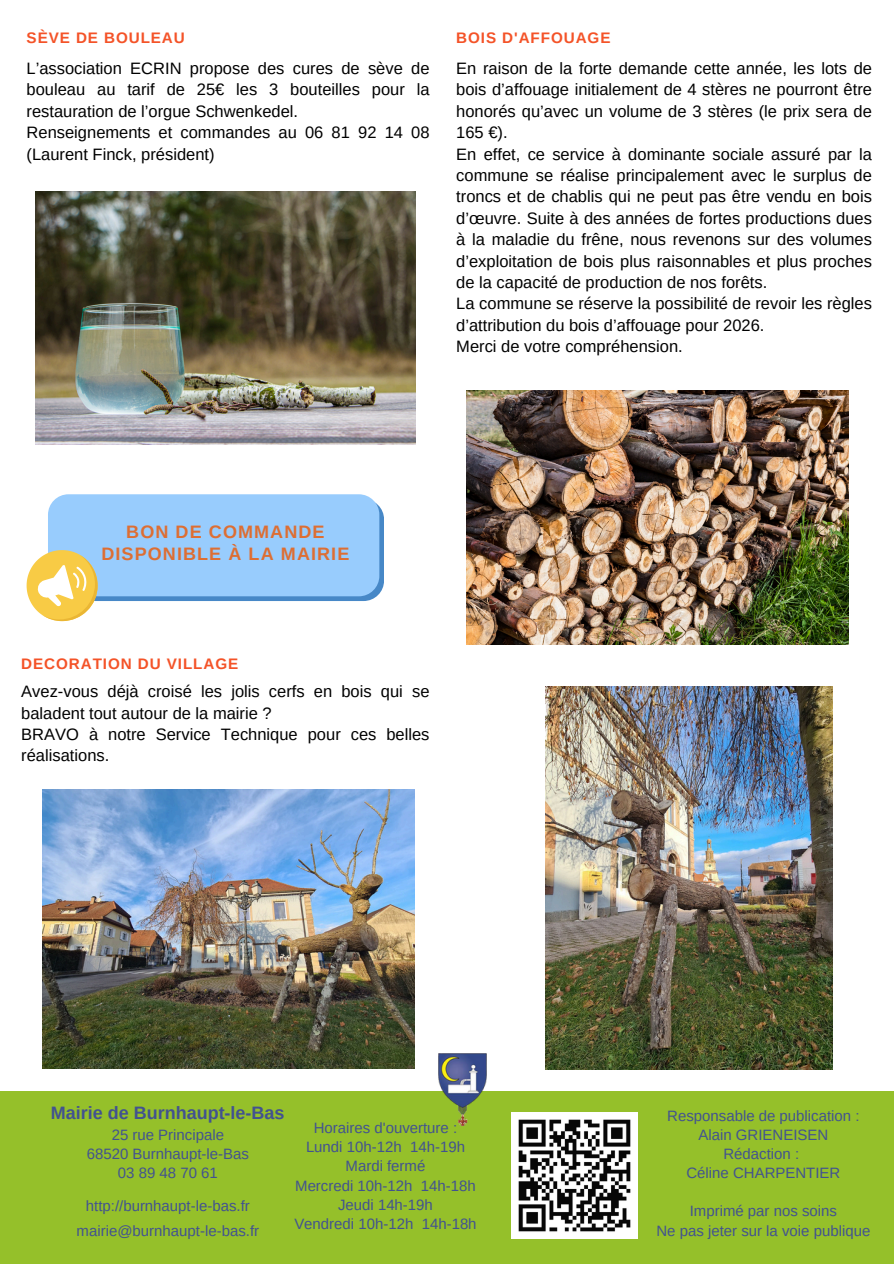
<style>
.page{position:relative;width:894px;height:1264px;background:#fff}
.page>*{position:absolute;margin:0;border:0;box-sizing:border-box;transform-origin:0 0}
.t1{font:700 18px/22.5px "Arimo";letter-spacing:.06em;color:#dd6e33;text-align:center}
.t2{font:700 18px "Arimo";color:#425290}
.t3{font:16.5px/21.3px "Arimo";color:#000}
.t4{font:700 15.15px "Arimo";letter-spacing:.06em;color:#f45328}
.t5{font:15px/19.4px "Arimo";color:#425290;text-align:center}
</style>
<div class="page">
<div style="left:0;top:1091px;width:893px;height:172px;background:#95c02a"></div>
<img style="left:511px;top:1112px;width:126px;height:126px">
<img style="left:438px;top:1053px;width:48px;height:72px">
<img style="left:466px;top:390px;width:382px;height:254px">
<img style="left:545px;top:686px;width:286px;height:383px">
<img style="left:42px;top:789px;width:372px;height:279px">
<img style="left:36px;top:191px;width:379px;height:254px">
<svg style="left:53px;top:499px;width:330px;height:102px;background:#4c8cca"></svg>
<div style="left:48px;top:494px;width:331px;height:102px;background:#98ccfd;border-radius:20px"></div>
<svg style="left:27px;top:550px;width:71px;height:71px"></svg>
<p class="t4" style="left:27px;top:29px;width:160px">SÈVE DE BOULEAU</p>
<p class="t3" style="left:27px;top:58px;width:404px">L’association ECRIN propose des cures de sève de bouleau au tarif de 25€ les 3 bouteilles pour la restauration de l’orgue Schwenkedel.<br>Renseignements et commandes au 06 81 92 14 08 (Laurent Finck, président)</p>
<p class="t4" style="left:456px;top:29px;width:156px">BOIS D'AFFOUAGE</p>
<h1 class="t3" style="left:456px;top:58px;width:417px">En raison de la forte demande cette année, les lots de bois d’affouage initialement de 4 stères ne pourront être honorés qu’avec un volume de 3 stères (le prix sera de 165 €).<br>En effet, ce service à dominante sociale assuré par la commune se réalise principalement avec le surplus de troncs et de chablis qui ne peut pas être vendu en bois d’œuvre. Suite à des années de fortes productions dues à la maladie du frêne, nous revenons sur des volumes d’exploitation de bois plus raisonnables et plus proches de la capacité de production de nos forêts.<br>La commune se réserve la possibilité de revoir les règles d’attribution du bois d’affouage pour 2026.<br>Merci de votre compréhension.</h1>
<p class="t1" style="left:101px;top:520px;width:249px">BON DE COMMANDE<br>DISPONIBLE À LA MAIRIE</p>
<h3 class="t4" style="left:21px;top:655px;width:218px">DECORATION DU VILLAGE</h3>
<h2 class="t3" style="left:21px;top:681px;width:409px">Avez-vous déjà croisé les jolis cerfs en bois qui se baladent tout autour de la mairie ?<br>BRAVO à notre Service Technique pour ces belles réalisations.</h2>
<p class="t2" style="left:51px;top:1102px;width:235px">Mairie de Burnhaupt-le-Bas</p>
<p class="t5" style="left:87px;top:1124px;width:164px">25 rue Principale<br>68520 Burnhaupt-le-Bas<br>03 89 48 70 61</p>
<p class="t5" style="left:77px;top:1193px;width:184px;line-height:24.9px">http://burnhaupt-le-bas.fr mairie@burnhaupt-le-bas.fr</p>
<h3 class="t5" style="left:313px;top:1118px;width:145px">Horaires d'ouverture :</h3>
<h3 class="t5" style="left:306px;top:1137px;width:160px">Lundi 10h-12h 14h-19h</h3>
<h2 class="t5" style="left:345px;top:1156px;width:81px">Mardi fermé</h2>
<h2 class="t5" style="left:295px;top:1175px;width:182px">Mercredi 10h-12h 14h-18h</h2>
<p class="t5" style="left:338px;top:1194px;width:96px">Jeudi 14h-19h</p>
<p class="t5" style="left:294px;top:1213px;width:184px">Vendredi 10h-12h 14h-18h</p>
<p class="t5" style="left:667px;top:1105px;width:194px">Responsable de publication :</p>
<p class="t5" style="left:698px;top:1124px;width:131px">Alain GRIENEISEN</p>
<p class="t5" style="left:723px;top:1144px;width:77px">Rédaction :</p>
<p class="t5" style="left:686px;top:1163px;width:155px">Céline CHARPENTIER</p>
<p class="t5" style="left:689px;top:1201px;width:149px">Imprimé par nos soins</p>
<p class="t5" style="left:656px;top:1220px;width:215px">Ne pas jeter sur la voie publique</p>
</div>
